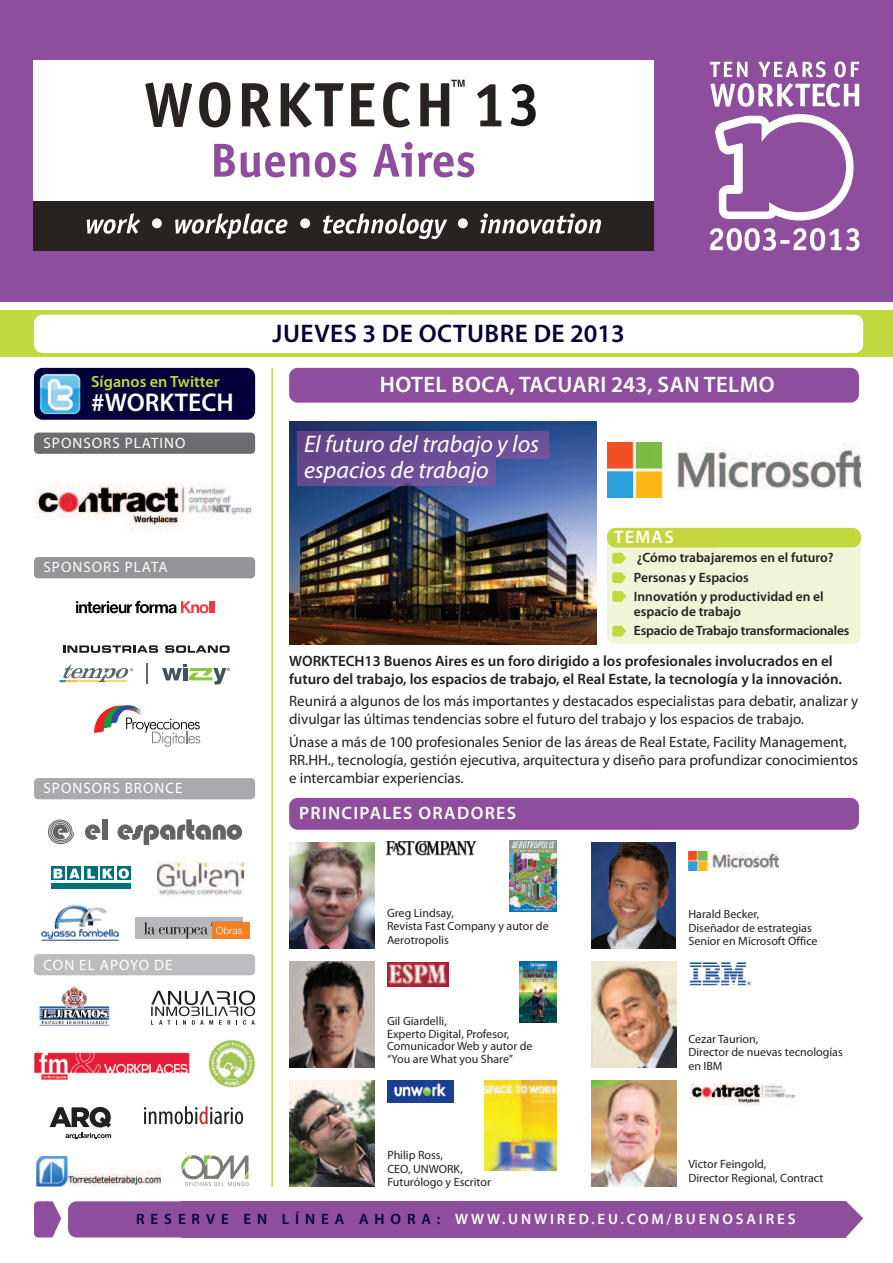
<style>
.page{position:relative;width:893px;height:1263px;background:#fff}
.page>*{position:absolute;margin:0;border:0;box-sizing:border-box;transform-origin:0 0}
.t1{font:600 25.65px "Myriad Pro";color:#fff}
.t2{font:600 25.5px "Myriad Pro";letter-spacing:.02em;color:#04003a}
.t3{font:italic 24px/25.5px "Myriad Pro";color:#fff}
.t4{font:600 22.5px "Myriad Pro";letter-spacing:.02em;color:#fff}
.t5{font:600 18px "Myriad Pro";letter-spacing:.075em;color:#fff}
.t6{font:600 16.2px "Myriad Pro";color:#c2d83f}
.t7{font:15px/18px "Myriad Pro";color:#231f20}
.t8{font:600 15px/18px "Myriad Pro";color:#231f20}
.t9{font:15px "Myriad Pro";letter-spacing:.07em;color:#fff}
.t10{font:600 15px "Myriad Pro";letter-spacing:.19em;color:#fff}
.t11{font:600 13.5px/19.2px "Myriad Pro";color:#231f20}
.t12{font:12px/13.5px "Myriad Pro";color:#231f20}
.s1{color:#04003a}
</style>
<div class="page">
<div style="left:34px;top:368px;width:221px;height:52px;background:#04003a;border-radius:9px"></div>
<div style="left:0;top:310px;width:893px;height:47px;background:#c2d83f"></div>
<div style="left:68px;top:1201px;width:356px;height:36px;background:#8e4e9d;border-radius:9px"></div>
<div style="left:181px;top:1201px;width:665px;height:36px;background:#8e4e9d"></div>
<svg style="left:846px;top:1201px;width:17px;height:36px"></svg>
<div style="left:34px;top:954px;width:221px;height:21px;background:#bcbdc0;border-radius:4px"></div>
<svg style="left:48px;top:1201px;width:13px;height:36px"></svg>
<div style="left:34px;top:1201px;width:16px;height:36px;background:#8e4e9d;border-radius:4px"></div>
<hr style="left:271px;top:368px;width:2px;height:818px;background:#c2d83f">
<div style="left:34px;top:315px;width:829px;height:38px;background:#fff;border-radius:9px"></div>
<div style="left:289px;top:368px;width:570px;height:35px;background:#8e4e9d;border-radius:9px"></div>
<img style="left:40px;top:374px;width:40px;height:40px">
<div style="left:0;top:0;width:893px;height:302px;background:#8e4e9d"></div>
<div style="left:34px;top:61px;width:620px;height:142px;background:#fff"></div>
<svg style="left:145px;top:83px;width:47px;height:44px"></svg>
<svg style="left:199px;top:82px;width:31px;height:45px"></svg>
<svg style="left:242px;top:83px;width:29px;height:44px"></svg>
<svg style="left:281px;top:82px;width:63px;height:45px"></svg>
<svg style="left:351px;top:83px;width:24px;height:43px"></svg>
<svg style="left:383px;top:82px;width:27px;height:45px"></svg>
<svg style="left:477px;top:84px;width:24px;height:42px"></svg>
<svg style="left:420px;top:80px;width:45px;height:46px"></svg>
<svg style="left:511px;top:84px;width:25px;height:42px"></svg>
<div style="left:34px;top:202px;width:620px;height:49px;background:#282320"></div>
<svg style="left:87px;top:213px;width:53px;height:21px"></svg>
<div style="left:152px;top:218px;width:10px;height:10px;background:#fff;border-radius:50%"></div>
<svg style="left:175px;top:213px;width:112px;height:26px"></svg>
<div style="left:300px;top:218px;width:10px;height:10px;background:#fff;border-radius:50%"></div>
<svg style="left:323px;top:213px;width:124px;height:26px"></svg>
<div style="left:458px;top:218px;width:10px;height:10px;background:#fff;border-radius:50%"></div>
<svg style="left:480px;top:213px;width:121px;height:21px"></svg>
<svg style="left:710px;top:228px;width:149px;height:23px"></svg>
<svg style="left:710px;top:83px;width:149px;height:24px"></svg>
<svg style="left:710px;top:62px;width:37px;height:15px"></svg>
<svg style="left:758px;top:61px;width:68px;height:16px"></svg>
<svg style="left:834px;top:61px;width:25px;height:16px"></svg>
<svg style="left:715px;top:114px;width:139px;height:106px"></svg>
<svg style="left:214px;top:144px;width:21px;height:33px"></svg>
<svg style="left:241px;top:152px;width:68px;height:25px"></svg>
<svg style="left:315px;top:152px;width:41px;height:25px"></svg>
<svg style="left:373px;top:142px;width:101px;height:35px"></svg>
<div style="left:289px;top:798px;width:570px;height:32px;background:#8e4e9d;border-radius:9px"></div>
<svg style="left:85px;top:824px;width:15px;height:16px"></svg>
<div style="left:102px;top:819px;width:6px;height:20px;background:#636366"></div>
<svg style="left:118px;top:819px;width:124px;height:26px"></svg>
<svg style="left:48px;top:819px;width:26px;height:25px"></svg>
<img style="left:591px;top:961px;width:85px;height:106px">
<img style="left:289px;top:1080px;width:85px;height:106px">
<img style="left:387px;top:1080px;width:67px;height:23px">
<img style="left:689px;top:962px;width:62px;height:24px">
<img style="left:289px;top:961px;width:85px;height:106px">
<img style="left:387px;top:963px;width:61px;height:23px">
<img style="left:289px;top:842px;width:85px;height:106px">
<img style="left:385px;top:841px;width:92px;height:15px">
<img style="left:509px;top:841px;width:48px;height:70px">
<div style="left:34px;top:433px;width:221px;height:21px;background:#6c6d70;border-radius:4px"></div>
<div style="left:34px;top:557px;width:221px;height:21px;background:#939598;border-radius:4px"></div>
<div style="left:34px;top:778px;width:221px;height:21px;background:#a8a9ad;border-radius:4px"></div>
<img style="left:34px;top:484px;width:220px;height:47px">
<svg style="left:162px;top:664px;width:68px;height:20px"></svg>
<svg style="left:59px;top:664px;width:74px;height:18px"></svg>
<svg style="left:147px;top:664px;width:1px;height:20px"></svg>
<svg style="left:63px;top:645px;width:95px;height:8px"></svg>
<svg style="left:165px;top:645px;width:65px;height:8px"></svg>
<img style="left:591px;top:1080px;width:85px;height:106px">
<img style="left:691px;top:1083px;width:105px;height:22px">
<div style="left:135px;top:917px;width:107px;height:21px;background:#b6b7bb"></div>
<svg style="left:144px;top:922px;width:64px;height:16px"></svg>
<div style="left:212px;top:920px;width:30px;height:6px;background:#9fa0a4"></div>
<div style="left:212px;top:922px;width:37px;height:16px;background:#f48026"></div>
<svg style="left:216px;top:927px;width:26px;height:7px"></svg>
<svg style="left:51px;top:867px;width:14px;height:13px"></svg>
<svg style="left:68px;top:867px;width:13px;height:13px"></svg>
<svg style="left:84px;top:867px;width:14px;height:13px"></svg>
<svg style="left:100px;top:867px;width:14px;height:13px"></svg>
<svg style="left:117px;top:867px;width:14px;height:13px"></svg>
<svg style="left:54px;top:869px;width:9px;height:9px"></svg>
<svg style="left:69px;top:869px;width:11px;height:9px"></svg>
<svg style="left:87px;top:869px;width:8px;height:9px"></svg>
<svg style="left:103px;top:869px;width:10px;height:9px"></svg>
<svg style="left:119px;top:868px;width:10px;height:11px"></svg>
<div style="left:51px;top:883px;width:79px;height:5px;background:#00707b"></div>
<svg style="left:76px;top:601px;width:138px;height:12px"></svg>
<img style="left:158px;top:861px;width:86px;height:35px">
<svg style="left:94px;top:705px;width:106px;height:42px"></svg>
<img style="left:591px;top:842px;width:84px;height:106px">
<img style="left:688px;top:851px;width:90px;height:19px">
<img style="left:289px;top:421px;width:307px;height:223px">
<div style="left:607px;top:534px;width:254px;height:110px;background:#f0f5d7;border-radius:9px"></div>
<div style="left:607px;top:528px;width:254px;height:19px;background:#c2d83f;border-radius:9px"></div>
<svg style="left:612px;top:572px;width:14px;height:11px"></svg>
<svg style="left:612px;top:591px;width:14px;height:11px"></svg>
<svg style="left:612px;top:626px;width:14px;height:10px"></svg>
<svg style="left:612px;top:546px;width:105px;height:17px"></svg>
<img style="left:608px;top:443px;width:253px;height:55px">
<img style="left:485px;top:1080px;width:72px;height:90px">
<img style="left:520px;top:961px;width:37px;height:61px">
<img style="left:298px;top:432px;width:251px;height:27px">
<img style="left:298px;top:459px;width:197px;height:27px">
<img style="left:34px;top:1052px;width:156px;height:28px">
<img style="left:37px;top:1156px;width:123px;height:30px">
<img style="left:208px;top:1040px;width:47px;height:47px">
<svg style="left:144px;top:1106px;width:99px;height:18px"></svg>
<svg style="left:50px;top:1107px;width:61px;height:32px"></svg>
<img style="left:39px;top:985px;width:71px;height:41px">
<svg style="left:181px;top:1155px;width:67px;height:31px"></svg>
<svg style="left:151px;top:990px;width:104px;height:35px"></svg>
<img style="left:41px;top:904px;width:78px;height:37px">
<h2 class="t2" style="left:273px;top:324px;width:354px">JUEVES 3 DE OCTUBRE DE 2013</h2>
<p class="t6" style="left:91px;top:375px;width:130px">Síganos en Twitter</p>
<h3 class="t4" style="left:380px;top:376px;width:396px">HOTEL BOCA, TACUARI 243, SAN TELMO</h3>
<h1 class="t1" style="left:91px;top:392px;width:144px">#WORKTECH</h1>
<p class="t9" style="left:43px;top:437px;width:144px">SPONSORS PLATINO</p>
<p class="t9" style="left:43px;top:562px;width:126px">SPONSORS PLATA</p>
<p class="t9" style="left:43px;top:782px;width:141px">SPONSORS BRONCE</p>
<p class="t9" style="left:43px;top:959px;width:131px">CON EL APOYO DE</p>
<h3 class="t3" style="left:304px;top:433px;width:237px">El futuro del trabajo y los espacios de trabajo</h3>
<p class="t5" style="left:614px;top:530px;width:61px">TEMAS</p>
<p class="t11" style="left:634px;top:549px;width:201px">¿Cómo trabajaremos en el futuro?<br>Personas y Espacios<br>Innovatión y productividad en el</p>
<p class="t11" style="left:634px;top:603px;width:217px">espacio de trabajo<br>Espacio de Trabajo transformacionales</p>
<p class="t8" style="left:289px;top:653px;width:554px">WORKTECH13 Buenos Aires es un foro dirigido a los profesionales involucrados en el futuro del trabajo, los espacios de trabajo, el Real Estate, la tecnología y la innovación.</p>
<p class="t7" style="left:289px;top:694px;width:571px">Reunirá a algunos de los más importantes y destacados especialistas para debatir, analizar y divulgar las últimas tendencias sobre el futuro del trabajo y los espacios de trabajo.</p>
<p class="t7" style="left:289px;top:734px;width:570px">Únase a más de 100 profesionales Senior de las áreas de Real Estate, Facility Management,<br>RR.HH., tecnología, gestión ejecutiva, arquitectura y diseño para profundizar conocimientos e intercambiar experiencias.</p>
<p class="t5" style="left:299px;top:806px;width:219px">PRINCIPALES ORADORES</p>
<p class="t12" style="left:387px;top:907px;width:163px">Greg Lindsay,<br>Revista Fast Company y autor de<br>Aerotropolis</p>
<p class="t12" style="left:387px;top:1015px;width:147px;line-height:12.8px">Gil Giardelli,<br>Experto Digital, Profesor,<br>Comunicador Web y autor de “You are What you Share”</p>
<p class="t12" style="left:387px;top:1149px;width:105px">Philip Ross,<br>CEO, UNWORK,<br>Futurólogo y Escritor</p>
<p class="t12" style="left:688px;top:908px;width:131px">Harald Becker,<br>Diseñador de estrategias<br>Senior en Microsoft Office</p>
<p class="t12" style="left:688px;top:1033px;width:156px">Cezar Taurion,<br>Director de nuevas tecnologías en IBM</p>
<p class="t12" style="left:688px;top:1157px;width:136px;line-height:14.4px">Victor Feingold,<br>Director Regional, Contract</p>
<p class="t10" style="left:136px;top:1213px;width:661px"><span class="s1">R E S E R V E E N L Í N E A A H O R A :</span> WWW.UNWIRED.EU.COM/BUENOSAIRES</p>
</div>
